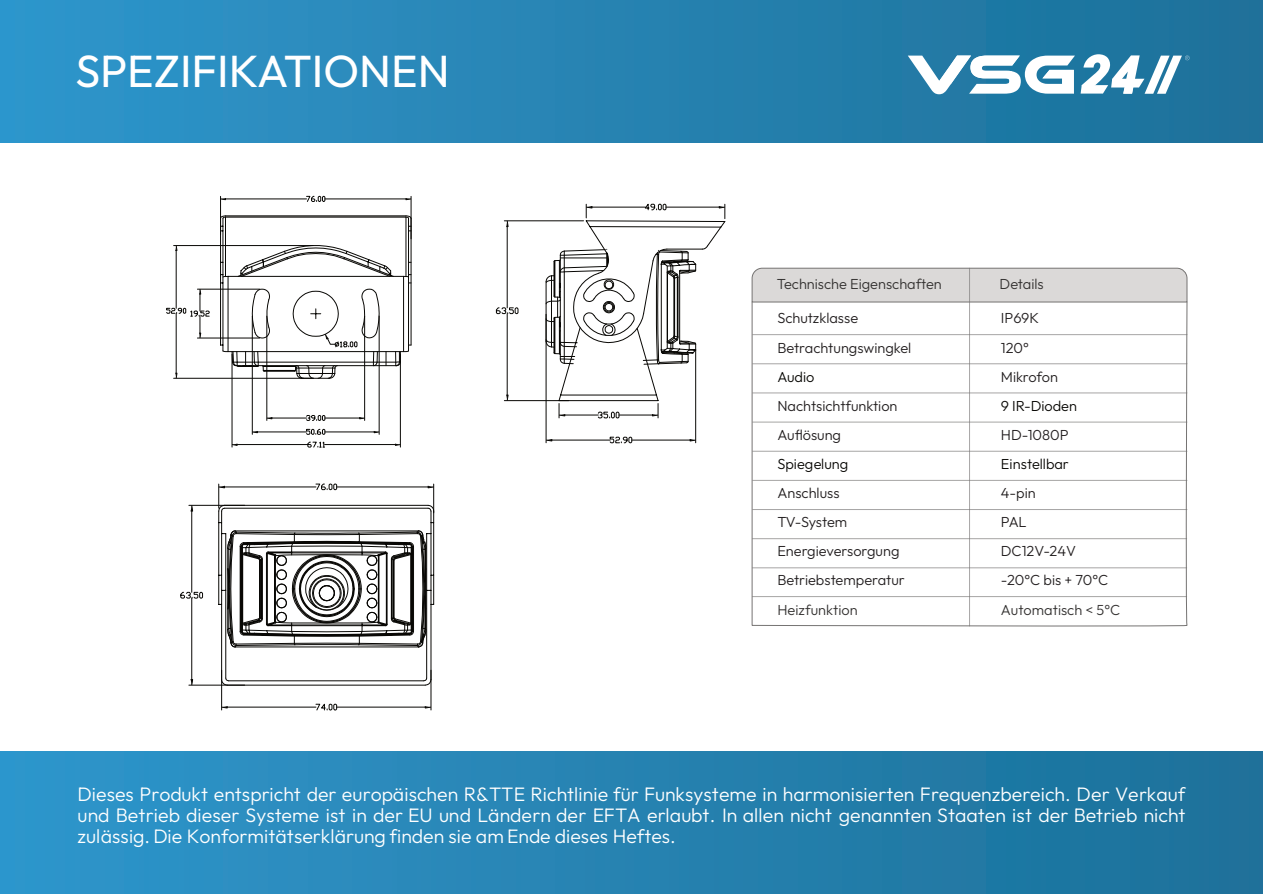
<style>
.page{position:relative;width:1263px;height:894px;background:#fff}
.page>*{position:absolute;margin:0;border:0;box-sizing:border-box;transform-origin:0 0}
.t1{font:45px "Outfit";color:#fff}
.t2{font:300 19.5px/21px "Outfit";color:#fff;text-align:justify}
.t3{font:300 14.55px "Outfit";color:#231f20}
.t4{font:300 14.55px "Outfit";color:#343231}
.t5{font:300 14.55px "Outfit";color:#080704}
</style>
<div class="page">
<div style="left:0;top:0;width:1263px;height:143px;background:linear-gradient(to right,#2f96cb,#1d7099)"></div>
<div style="left:0;top:751px;width:1263px;height:142px;background:linear-gradient(to right,#2f96cb,#1d7099)"></div>
<svg style="left:908px;top:55px;width:167px;height:39px"></svg>
<svg style="left:1081px;top:54px;width:108px;height:40px"></svg>
<hr style="left:218px;top:511px;width:1px;height:93px;background:#080704">
<hr style="left:221px;top:511px;width:1px;height:168px;background:#080704">
<hr style="left:227px;top:684px;width:198px;height:1px;background:#080704">
<hr style="left:229px;top:680px;width:195px;height:1px;background:#080704">
<hr style="left:225px;top:533px;width:1px;height:144px;background:#080704">
<svg style="left:219px;top:530px;width:215px;height:117px"></svg>
<hr style="left:426px;top:533px;width:1px;height:144px;background:#080704">
<hr style="left:431px;top:511px;width:1px;height:168px;background:#080704">
<hr style="left:433px;top:511px;width:1px;height:93px;background:#080704">
<hr style="left:224px;top:507px;width:204px;height:1px;background:#080704">
<hr style="left:224px;top:505px;width:204px;height:1px;background:#080704">
<svg style="left:222px;top:677px;width:7px;height:7px"></svg>
<svg style="left:423px;top:677px;width:8px;height:8px"></svg>
<hr style="left:221px;top:670px;width:1px;height:39px;background:#080704">
<hr style="left:431px;top:670px;width:1px;height:39px;background:#080704">
<hr style="left:227px;top:706px;width:89px;height:1px;background:#080704">
<hr style="left:337px;top:706px;width:88px;height:1px;background:#080704">
<svg style="left:221px;top:705px;width:7px;height:3px"></svg>
<svg style="left:425px;top:705px;width:6px;height:3px"></svg>
<svg style="left:316px;top:703px;width:21px;height:7px"></svg>
<hr style="left:189px;top:505px;width:56px;height:1px;background:#080704">
<hr style="left:189px;top:684px;width:56px;height:1px;background:#080704">
<hr style="left:191px;top:511px;width:1px;height:81px;background:#080704">
<hr style="left:191px;top:598px;width:1px;height:81px;background:#080704">
<svg style="left:190px;top:504px;width:3px;height:7px"></svg>
<svg style="left:190px;top:679px;width:3px;height:6px"></svg>
<svg style="left:180px;top:591px;width:23px;height:7px"></svg>
<hr style="left:224px;top:486px;width:92px;height:1px;background:#080704">
<hr style="left:337px;top:486px;width:91px;height:1px;background:#080704">
<svg style="left:218px;top:484px;width:7px;height:27px"></svg>
<svg style="left:428px;top:484px;width:6px;height:28px"></svg>
<svg style="left:316px;top:483px;width:21px;height:7px"></svg>
<hr style="left:546px;top:314px;width:1px;height:128px;background:#080704">
<hr style="left:695px;top:349px;width:1px;height:93px;background:#080704">
<hr style="left:552px;top:439px;width:58px;height:1px;background:#080704">
<hr style="left:632px;top:439px;width:58px;height:1px;background:#080704">
<svg style="left:545px;top:438px;width:7px;height:3px"></svg>
<svg style="left:690px;top:438px;width:6px;height:3px"></svg>
<svg style="left:609px;top:436px;width:23px;height:7px"></svg>
<svg style="left:545px;top:203px;width:181px;height:215px"></svg>
<hr style="left:504px;top:220px;width:79px;height:1px;background:#080704">
<hr style="left:504px;top:400px;width:65px;height:1px;background:#080704">
<hr style="left:507px;top:226px;width:1px;height:82px;background:#080704">
<hr style="left:507px;top:313px;width:1px;height:82px;background:#080704">
<svg style="left:506px;top:220px;width:3px;height:7px"></svg>
<svg style="left:506px;top:394px;width:3px;height:7px"></svg>
<svg style="left:496px;top:307px;width:22px;height:7px"></svg>
<hr style="left:411px;top:218px;width:1px;height:127px;background:#080704">
<hr style="left:408px;top:218px;width:1px;height:133px;background:#080704">
<hr style="left:406px;top:217px;width:1px;height:59px;background:#080704">
<hr style="left:225px;top:217px;width:181px;height:1px;background:#080704">
<hr style="left:225px;top:215px;width:181px;height:1px;background:#080704">
<hr style="left:225px;top:217px;width:1px;height:59px;background:#080704">
<hr style="left:223px;top:218px;width:1px;height:133px;background:#080704">
<hr style="left:220px;top:218px;width:1px;height:127px;background:#080704">
<svg style="left:221px;top:215px;width:5px;height:4px"></svg>
<svg style="left:405px;top:215px;width:6px;height:4px"></svg>
<hr style="left:220px;top:196px;width:1px;height:38px;background:#080704">
<hr style="left:411px;top:196px;width:1px;height:43px;background:#080704">
<hr style="left:225px;top:198px;width:82px;height:1px;background:#080704">
<hr style="left:325px;top:198px;width:81px;height:1px;background:#080704">
<svg style="left:405px;top:197px;width:7px;height:3px"></svg>
<svg style="left:306px;top:196px;width:19px;height:6px"></svg>
<hr style="left:174px;top:245px;width:139px;height:1px;background:#080704">
<hr style="left:174px;top:378px;width:139px;height:1px;background:#080704">
<hr style="left:176px;top:250px;width:1px;height:58px;background:#080704">
<hr style="left:176px;top:313px;width:1px;height:60px;background:#080704">
<svg style="left:175px;top:245px;width:3px;height:6px"></svg>
<svg style="left:175px;top:372px;width:3px;height:6px"></svg>
<svg style="left:221px;top:245px;width:190px;height:133px"></svg>
<hr style="left:267px;top:316px;width:1px;height:104px;background:#080704">
<hr style="left:364px;top:316px;width:1px;height:104px;background:#080704">
<hr style="left:272px;top:417px;width:35px;height:1px;background:#080704">
<hr style="left:325px;top:417px;width:35px;height:1px;background:#080704">
<svg style="left:266px;top:416px;width:6px;height:3px"></svg>
<svg style="left:359px;top:416px;width:6px;height:3px"></svg>
<svg style="left:306px;top:415px;width:19px;height:6px"></svg>
<hr style="left:252px;top:316px;width:1px;height:118px;background:#080704">
<hr style="left:379px;top:316px;width:1px;height:118px;background:#080704">
<hr style="left:257px;top:431px;width:50px;height:1px;background:#080704">
<hr style="left:325px;top:431px;width:49px;height:1px;background:#080704">
<svg style="left:252px;top:430px;width:6px;height:3px"></svg>
<svg style="left:374px;top:430px;width:6px;height:3px"></svg>
<svg style="left:306px;top:429px;width:19px;height:6px"></svg>
<hr style="left:232px;top:354px;width:1px;height:93px;background:#080704">
<hr style="left:400px;top:354px;width:1px;height:93px;background:#080704">
<hr style="left:237px;top:444px;width:71px;height:1px;background:#080704">
<hr style="left:325px;top:444px;width:70px;height:1px;background:#080704">
<svg style="left:307px;top:441px;width:18px;height:6px"></svg>
<hr style="left:197px;top:289px;width:63px;height:1px;background:#080704">
<hr style="left:197px;top:337px;width:63px;height:1px;background:#080704">
<svg style="left:166px;top:288px;width:44px;height:50px"></svg>
<div style="left:751px;top:267px;width:437px;height:34px;background:#dbd9d8"></div>
<svg style="left:751px;top:301px;width:437px;height:325px"></svg>
<hr style="left:969px;top:268px;width:1px;height:357px;background:#757372;opacity:.65">
<hr style="left:753px;top:334px;width:434px;height:1px;background:#b2b1b1">
<hr style="left:753px;top:363px;width:434px;height:1px;background:#bfbebe">
<hr style="left:753px;top:392px;width:434px;height:1px;background:#cdcccc">
<hr style="left:753px;top:421px;width:434px;height:1px;background:#dadad9">
<hr style="left:753px;top:450px;width:434px;height:1px;background:#e8e7e7">
<hr style="left:753px;top:480px;width:434px;height:1px;background:#afaead">
<hr style="left:753px;top:509px;width:434px;height:1px;background:#a8a7a7">
<hr style="left:752px;top:538px;width:435px;height:1px;background:#b6b5b4">
<hr style="left:752px;top:567px;width:435px;height:1px;background:#c3c2c2">
<hr style="left:752px;top:596px;width:435px;height:1px;background:#aeadac">
<h1 class="t1" style="left:75px;top:42px;width:376px">SPEZIFIKATIONEN</h1>
<p class="t4" style="left:777px;top:274px;width:166px">Technische Eigenschaften</p>
<p class="t4" style="left:999px;top:274px;width:46px">Details</p>
<p class="t3" style="left:777px;top:309px;width:82px">Schutzklasse</p>
<p class="t3" style="left:1001px;top:309px;width:40px">IP69K</p>
<p class="t3" style="left:777px;top:338px;width:135px">Betrachtungswingkel</p>
<p class="t3" style="left:1001px;top:338px;width:30px">120°</p>
<p class="t5" style="left:777px;top:367px;width:39px">Audio</p>
<p class="t3" style="left:1001px;top:367px;width:59px">Mikrofon</p>
<p class="t3" style="left:777px;top:396px;width:122px">Nachtsichtfunktion</p>
<p class="t5" style="left:1001px;top:396px;width:78px">9 IR-Dioden</p>
<p class="t3" style="left:777px;top:425px;width:65px">Auflösung</p>
<p class="t3" style="left:1001px;top:425px;width:69px">HD-1080P</p>
<p class="t5" style="left:777px;top:454px;width:72px">Spiegelung</p>
<p class="t5" style="left:1001px;top:454px;width:70px">Einstellbar</p>
<p class="t3" style="left:777px;top:483px;width:64px">Anschluss</p>
<p class="t3" style="left:1001px;top:483px;width:36px">4-pin</p>
<p class="t3" style="left:777px;top:512px;width:71px">TV-System</p>
<p class="t3" style="left:1001px;top:512px;width:27px">PAL</p>
<p class="t3" style="left:777px;top:541px;width:124px">Energieversorgung</p>
<p class="t3" style="left:1001px;top:541px;width:77px">DC12V-24V</p>
<p class="t3" style="left:777px;top:570px;width:129px">Betriebstemperatur</p>
<p class="t3" style="left:1001px;top:570px;width:109px">-20°C bis + 70°C</p>
<p class="t4" style="left:777px;top:599px;width:82px">Heizfunktion</p>
<p class="t4" style="left:1001px;top:599px;width:121px">Automatisch &lt; 5°C</p>
<p class="t2" style="left:77px;top:783px;width:1110px">Dieses Produkt entspricht der europäischen R&amp;TTE Richtlinie für Funksysteme in harmonisierten Frequenzbereich. Der Verkauf und Betrieb dieser Systeme ist in der EU und Ländern der EFTA erlaubt. In allen nicht genannten Staaten ist der Betrieb nicht zulässig. Die Konformitätserklärung finden sie am Ende dieses Heftes.</p>
</div>
